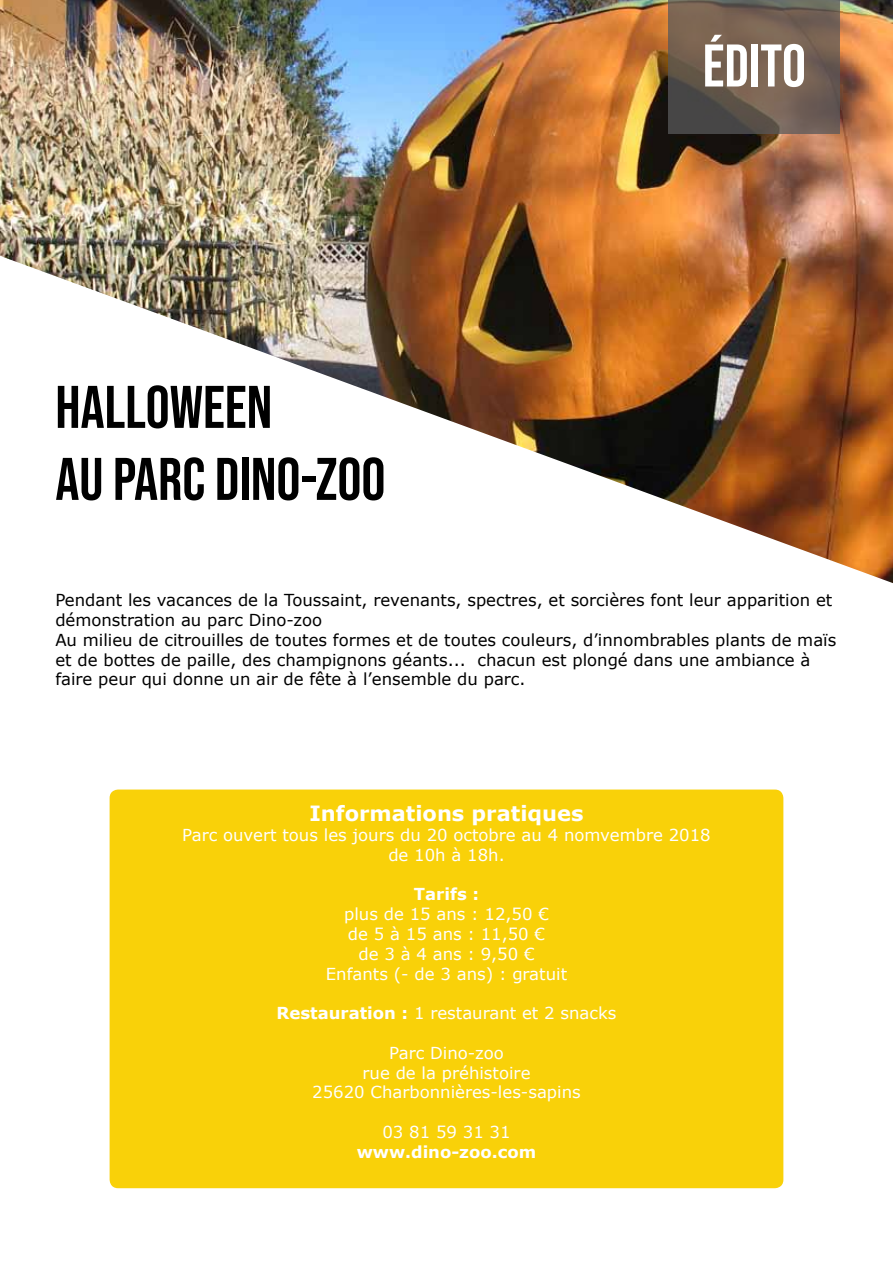
<style>
.page{position:relative;width:893px;height:1263px;background:#fff}
.page>*{position:absolute;margin:0;border:0;box-sizing:border-box;transform-origin:0 0}
.t1{font:60px/72px "Bebas Neue";color:#000}
.t2{font:60px "Bebas Neue";color:#fff}
.t3{font:700 21px "Verdana";color:#fff}
.t4{font:16.5px/19.8px "Verdana";color:#000}
.t5{font:16.5px/19.8px "Verdana";color:#fff;text-align:center}
.t6{font:700 16.5px "Verdana";color:#fff}
.s1{font-weight:700}
</style>
<div class="page">
<img style="left:0;top:0;width:893px;height:583px">
<svg style="left:668px;top:0;width:172px;height:133px;background:#6d5d51"></svg>
<div style="left:110px;top:789px;width:673px;height:399px;background:#f9d109;border-radius:9px"></div>
<h1 class="t1" style="left:55px;top:370px;width:332px">HALLOWEEN<br>AU PARC DINO-ZOO</h1>
<h1 class="t2" style="left:703px;top:32px;width:105px">ÉDITO</h1>
<p class="t4" style="left:55px;top:590px;width:782px">Pendant les vacances de la Toussaint, revenants, spectres, et sorcières font leur apparition et démonstration au parc Dino-zoo<br>Au milieu de citrouilles de toutes formes et de toutes couleurs, d’innombrables plants de maïs et de bottes de paille, des champignons géants... chacun est plongé dans une ambiance à faire peur qui donne un air de fête à l’ensemble du parc.</p>
<p class="t3" style="left:309px;top:799px;width:276px">Informations pratiques</p>
<p class="t5" style="left:182px;top:825px;width:530px">Parc ouvert tous les jours du 20 octobre au 4 nomvembre 2018 de 10h à 18h.</p>
<p class="t6" style="left:414px;top:883px;width:67px">Tarifs :</p>
<p class="t5" style="left:326px;top:904px;width:243px">plus de 15 ans : 12,50 €<br>de 5 à 15 ans : 11,50 €<br>de 3 à 4 ans : 9,50 €<br>Enfants (- de 3 ans) : gratuit</p>
<p class="t5" style="left:277px;top:1003px;width:341px"><span class="s1">Restauration :</span> 1 restaurant et 2 snacks</p>
<p class="t5" style="left:312px;top:1043px;width:270px">Parc Dino-zoo<br>rue de la préhistoire<br>25620 Charbonnières-les-sapins</p>
<p class="t5" style="left:382px;top:1122px;width:130px">03 81 59 31 31</p>
<p class="t6" style="left:357px;top:1140px;width:181px">www.dino-zoo.com</p>
</div>
